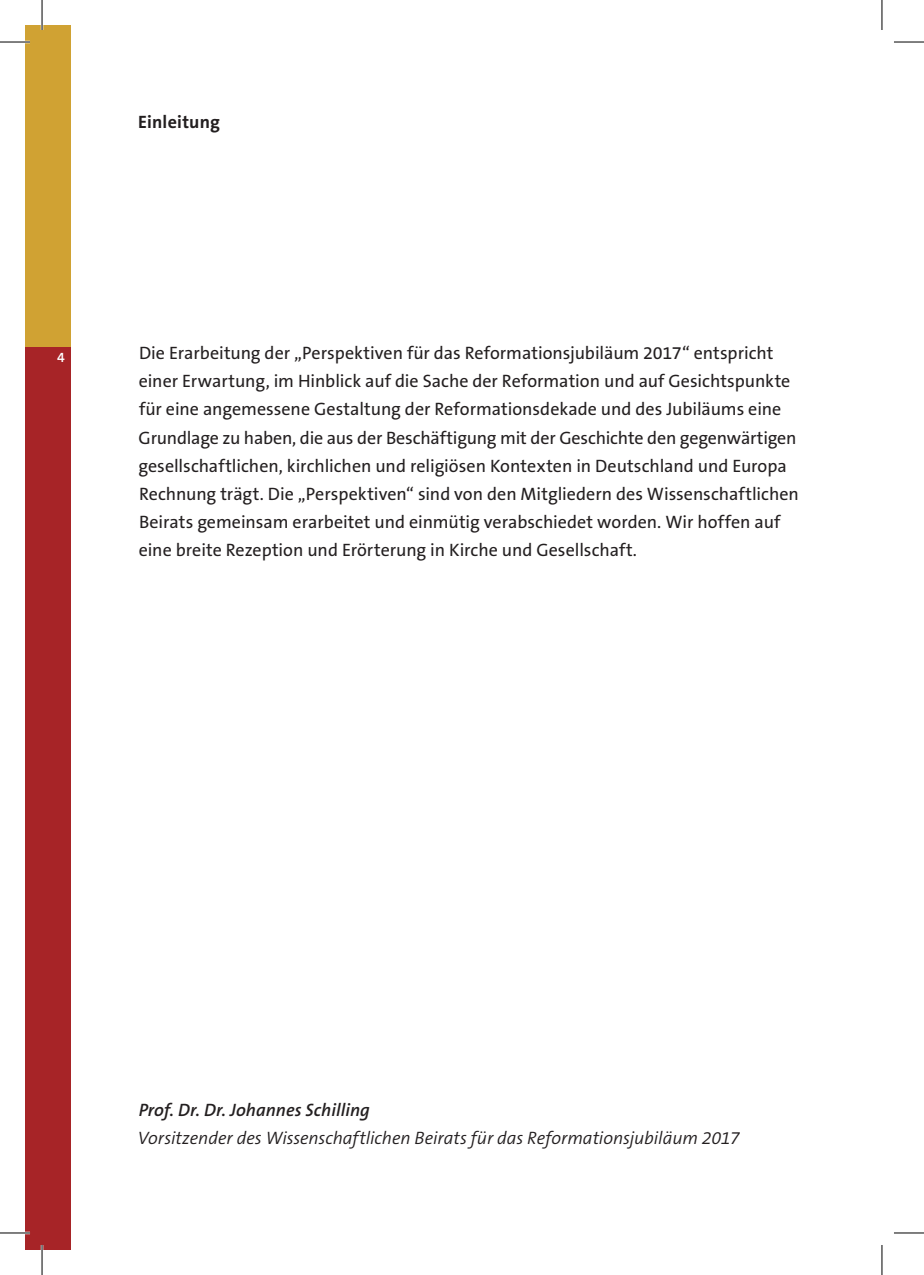
<style>
.page{position:relative;width:924px;height:1275px;background:#fff}
.page>*{position:absolute;margin:0;border:0;box-sizing:border-box;transform-origin:0 0}
.t1{font:18px/28px "The Sans B5 Plain";letter-spacing:-.005em;color:#231f20}
.t2{font:italic 300 18px "The Sans B4";letter-spacing:-.005em;color:#231f20}
.t3{font:italic 600 18px "The Sans B6";letter-spacing:.005em;color:#231f20}
.t4{font:700 18px "The Sans B7";letter-spacing:.01em;color:#231f20}
.t5{font:600 14px "The Sans B6";color:#fff}
</style>
<div class="page">
<div style="left:25px;top:346px;width:45px;height:904px;background:#a72427"></div>
<div style="left:25px;top:25px;width:45px;height:321px;background:#d0a233"></div>
<hr style="left:0;top:41px;width:30px;height:2px;background:#fff">
<hr style="left:0;top:1231px;width:30px;height:3px;background:#fff">
<hr style="left:41px;top:0;width:2px;height:30px;background:#fff">
<hr style="left:41px;top:1245px;width:2px;height:30px;background:#fff">
<hr style="left:0;top:42px;width:30px;height:1px;background:#000">
<hr style="left:893px;top:42px;width:30px;height:1px;background:#000">
<hr style="left:0;top:1232px;width:30px;height:1px;background:#000">
<hr style="left:893px;top:1232px;width:30px;height:1px;background:#000">
<hr style="left:42px;top:0;width:1px;height:30px;background:#000">
<hr style="left:42px;top:1245px;width:1px;height:30px;background:#000">
<hr style="left:881px;top:0;width:1px;height:30px;background:#000">
<hr style="left:881px;top:1245px;width:1px;height:30px;background:#000">
<p class="t4" style="left:138px;top:112px;width:83px">Einleitung</p>
<p class="t5" style="left:57px;top:350px;width:9px">4</p>
<p class="t1" style="left:138px;top:340px;width:661px">Die Erarbeitung der „Perspektiven für das Reformationsjubiläum 2017“ entspricht einer Erwartung, im Hinblick auf die Sache der Reformation und auf Gesichtspunkte für eine angemessene Gestaltung der Reformationsdekade und des Jubiläums eine Grundlage zu haben, die aus der Beschäftigung mit der Geschichte den gegenwärtigen gesellschaftlichen, kirchlichen und religiösen Kontexten in Deutschland und Europa Rechnung trägt. Die „Perspektiven“ sind von den Mitgliedern des Wissenschaftlichen Beirats gemeinsam erarbeitet und einmütig verabschiedet worden. Wir hoffen auf eine breite Rezeption und Erörterung in Kirche und Gesellschaft.</p>
<p class="t3" style="left:139px;top:1100px;width:232px">Prof. Dr. Dr. Johannes Schilling</p>
<p class="t2" style="left:138px;top:1128px;width:603px">Vorsitzender des Wissenschaftlichen Beirats für das Reformationsjubiläum 2017</p>
</div>
